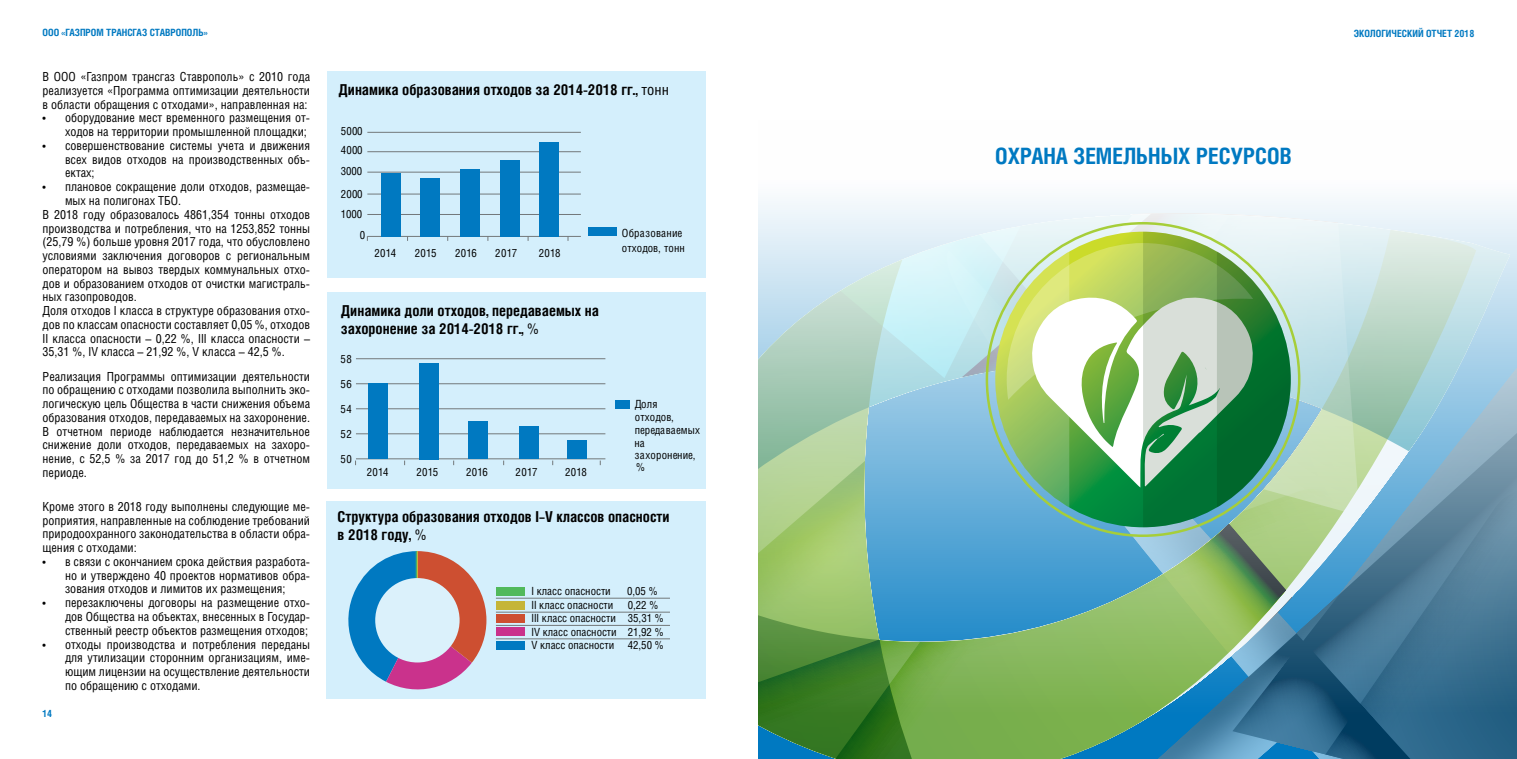
<style>
.page{position:relative;width:1517px;height:759px;background:#fff}
.page>*{position:absolute;margin:0;border:0;box-sizing:border-box;transform-origin:0 0}
.t1{font:700 22.5px "Helios Cond";color:#0079c1}
.t2{font:700 15px/18px "Helios Cond";color:#000}
.t3{font:12.5px/13.8px "Helios Cond";color:#000;text-align:justify}
.t4{font:11.25px/12.8px "Helios Cond";color:#000}
.t5{font:700 10px "Helios Cond";color:#0079c1}
.s1{font-weight:400}
</style>
<div class="page">
<div style="left:772px;top:199px;width:745px;height:51px;background:#f1f7fb"></div>
<svg style="left:758px;top:213px;width:752px;height:545px;background:#87adbb"></svg>
<svg style="left:783px;top:213px;width:556px;height:275px;background:#bddcdd"></svg>
<svg style="left:758px;top:488px;width:602px;height:270px;background:#64a185"></svg>
<div style="left:327px;top:291px;width:378px;height:197px;background:#d4effc"></div>
<div style="left:327px;top:71px;width:378px;height:207px;background:#d4effc"></div>
<div style="left:326px;top:500px;width:379px;height:198px;background:#d4effc"></div>
<hr style="left:367px;top:236px;width:214px;height:1px;background:#73787a">
<hr style="left:367px;top:194px;width:214px;height:1px;background:#73787a">
<hr style="left:367px;top:214px;width:214px;height:1px;background:#73787a">
<hr style="left:367px;top:151px;width:214px;height:1px;background:#73787a">
<hr style="left:367px;top:132px;width:214px;height:1px;background:#73787a">
<hr style="left:367px;top:172px;width:214px;height:1px;background:#73787a">
<div style="left:381px;top:173px;width:20px;height:63px;background:#0079c1"></div>
<div style="left:420px;top:178px;width:20px;height:58px;background:#0079c1"></div>
<div style="left:460px;top:169px;width:19px;height:67px;background:#0079c1"></div>
<div style="left:500px;top:160px;width:19px;height:76px;background:#0079c1"></div>
<div style="left:539px;top:142px;width:19px;height:94px;background:#0079c1"></div>
<div style="left:589px;top:228px;width:28px;height:8px;background:#0079c1"></div>
<hr style="left:356px;top:358px;width:249px;height:1px;background:#73787a">
<hr style="left:356px;top:383px;width:249px;height:1px;background:#73787a">
<hr style="left:356px;top:408px;width:249px;height:1px;background:#73787a">
<hr style="left:356px;top:433px;width:249px;height:1px;background:#73787a">
<hr style="left:356px;top:458px;width:249px;height:1px;background:#73787a">
<div style="left:368px;top:383px;width:20px;height:76px;background:#0079c1"></div>
<div style="left:419px;top:363px;width:20px;height:96px;background:#0079c1"></div>
<div style="left:468px;top:421px;width:20px;height:38px;background:#0079c1"></div>
<div style="left:519px;top:426px;width:20px;height:33px;background:#0079c1"></div>
<div style="left:567px;top:440px;width:19px;height:19px;background:#0079c1"></div>
<div style="left:615px;top:400px;width:15px;height:8px;background:#0079c1"></div>
<div style="left:496px;top:640px;width:28px;height:9px;background:#0079c1"></div>
<div style="left:496px;top:587px;width:28px;height:8px;background:#51b95b"></div>
<div style="left:496px;top:601px;width:28px;height:8px;background:#c5b538"></div>
<div style="left:496px;top:614px;width:28px;height:8px;background:#cd4f31"></div>
<div style="left:496px;top:627px;width:28px;height:9px;background:#ca328c"></div>
<hr style="left:496px;top:597px;width:174px;height:1px;background:#73787a">
<hr style="left:496px;top:611px;width:174px;height:1px;background:#73787a">
<hr style="left:496px;top:625px;width:174px;height:1px;background:#73787a">
<hr style="left:496px;top:638px;width:174px;height:1px;background:#73787a">
<svg style="left:348px;top:551px;width:138px;height:139px"></svg>
<hr style="left:417px;top:551px;width:1px;height:69px;background:#c5b538">
<hr style="left:416px;top:551px;width:1px;height:69px;background:#51b95b">
<div style="left:375px;top:578px;width:84px;height:84px;background:#dbf1fb;border-radius:50%"></div>
<svg style="left:995px;top:231px;width:295px;height:296px;background:#8ebe8d"></svg>
<p class="t5" style="left:43px;top:27px;width:166px">ООО «ГАЗПРОМ ТРАНСГАЗ СТАВРОПОЛЬ»</p>
<p class="t3" style="left:43px;top:70px;width:269px">В ООО «Газпром трансгаз Ставрополь» с 2010 года реализуется «Программа оптимизации деятельности в области обращения с отходами», направленная на:</p>
<p class="t3" style="left:43px;top:111px;width:269px;text-align:right">• оборудование мест временного размещения от&shy;ходов на территории промышленной площадки;</p>
<p class="t3" style="left:65px;top:138px;width:247px;text-indent:-22px">• совершенствование системы учета и движения всех видов отходов на производственных объ&shy;ектах;</p>
<p class="t3" style="left:43px;top:180px;width:269px">• плановое сокращение доли отходов, размещае-</p>
<p class="t3" style="left:65px;top:193px;width:117px">мых на полигонах ТБО.</p>
<p class="t3" style="left:43px;top:207px;width:269px">В 2018 году образовалось 4861,354 тонны отходов</p>
<p class="t3" style="left:43px;top:221px;width:269px">производства и потребления, что на 1253,852 тонны</p>
<p class="t3" style="left:43px;top:235px;width:269px">(25,79 %) больше уровня 2017 года, что обусловлено</p>
<p class="t3" style="left:43px;top:248px;width:269px">условиями заключения договоров с региональным</p>
<p class="t3" style="left:43px;top:262px;width:269px">оператором на вывоз твердых коммунальных отхо-</p>
<p class="t3" style="left:43px;top:276px;width:269px">дов и образованием отходов от очистки магистраль-</p>
<p class="t3" style="left:43px;top:290px;width:96px">ных газопроводов.</p>
<p class="t3" style="left:43px;top:303px;width:269px">Доля отходов I класса в структуре образования отхо-</p>
<p class="t3" style="left:43px;top:317px;width:269px">дов по классам опасности составляет 0,05 %, отходов</p>
<p class="t3" style="left:43px;top:331px;width:269px">II класса опасности – 0,22 %, III класса опасности –</p>
<p class="t3" style="left:43px;top:345px;width:244px">35,31 %, IV класса – 21,92 %, V класса – 42,5 %.</p>
<p class="t3" style="left:43px;top:369px;width:269px">Реализация Программы оптимизации деятельности по обращению с отходами позволила выполнить эко&shy;логическую цель Общества в части снижения объема образования отходов, передаваемых на захоронение.<br>В отчетном периоде наблюдается незначительное снижение доли отходов, передаваемых на захоро&shy;нение, с 52,5 % за 2017 год до 51,2 % в отчетном периоде.</p>
<p class="t3" style="left:43px;top:499px;width:269px">Кроме этого в 2018 году выполнены следующие ме&shy;роприятия, направленные на соблюдение требований природоохранного законодательства в области обра&shy;щения с отходами:</p>
<p class="t3" style="left:65px;top:554px;width:247px;text-indent:-22px">• в связи с окончанием срока действия разработа&shy;но и утверждено 40 проектов нормативов обра&shy;зования отходов и лимитов их размещения;</p>
<p class="t3" style="left:65px;top:595px;width:247px;text-indent:-22px">• перезаключены договоры на размещение отхо&shy;дов Общества на объектах, внесенных в Государ&shy;ственный реестр объектов размещения отходов;</p>
<p class="t3" style="left:65px;top:636px;width:247px;text-indent:-22px">• отходы производства и потребления переданы для утилизации сторонним организациям, име&shy;ющим лицензии на осуществление деятельности по обращению с отходами.</p>
<p class="t5" style="left:43px;top:707px;width:11px">14</p>
<p class="t2" style="left:339px;top:80px;width:332px">Динамика образования отходов за 2014-2018 гг., <span class="s1">тонн</span></p>
<p class="t4" style="left:341px;top:124px;width:23px">5000</p>
<p class="t4" style="left:341px;top:140px;width:23px;line-height:20.5px">4000<br>3000</p>
<p class="t4" style="left:341px;top:207px;width:23px">1000</p>
<p class="t4" style="left:341px;top:187px;width:23px">2000</p>
<p class="t4" style="left:360px;top:228px;width:7px">0</p>
<p class="t4" style="left:374px;top:246px;width:23px">2014</p>
<p class="t4" style="left:415px;top:246px;width:23px">2015</p>
<p class="t4" style="left:455px;top:246px;width:23px">2016</p>
<p class="t4" style="left:495px;top:246px;width:23px">2017</p>
<p class="t4" style="left:539px;top:246px;width:23px">2018</p>
<p class="t2" style="left:341px;top:301px;width:259px">Динамика доли отходов, передаваемых на захоронение за 2014-2018 гг., <span class="s1">%</span></p>
<p class="t4" style="left:341px;top:352px;width:13px">58</p>
<p class="t4" style="left:341px;top:377px;width:13px">56</p>
<p class="t4" style="left:341px;top:402px;width:13px">54</p>
<p class="t4" style="left:341px;top:427px;width:13px">52</p>
<p class="t4" style="left:341px;top:452px;width:13px">50</p>
<p class="t4" style="left:367px;top:465px;width:23px">2014</p>
<p class="t4" style="left:416px;top:465px;width:23px">2015</p>
<p class="t4" style="left:466px;top:465px;width:23px">2016</p>
<p class="t4" style="left:515px;top:465px;width:23px">2017</p>
<p class="t4" style="left:565px;top:465px;width:23px">2018</p>
<p class="t4" style="left:622px;top:225px;width:65px;line-height:15px">Образование отходов, тонн</p>
<p class="t4" style="left:634px;top:397px;width:67px">Доля<br>отходов, передаваемых на захоронение, %</p>
<p class="t2" style="left:337px;top:507px;width:333px">Структура образования отходов I–V классов опасности в 2018 году, <span class="s1">%</span></p>
<p class="t4" style="left:531px;top:584px;width:81px">I класс опасности</p>
<p class="t4" style="left:627px;top:584px;width:32px">0,05 %</p>
<p class="t4" style="left:531px;top:598px;width:83px">II класс опасности</p>
<p class="t4" style="left:531px;top:597px;width:134px;line-height:13.5px;text-indent:96px">0,22 %<br>III класс опасности 35,31 %<br>IV класс опасности 21,92 %<br>V класс опасности 42,50 %</p>
<p class="t1" style="left:995px;top:143px;width:298px">ОХРАНА ЗЕМЕЛЬНЫХ РЕСУРСОВ</p>
<p class="t5" style="left:1353px;top:27px;width:122px">ЭКОЛОГИЧЕСКИЙ ОТЧЕТ 2018</p>
</div>
